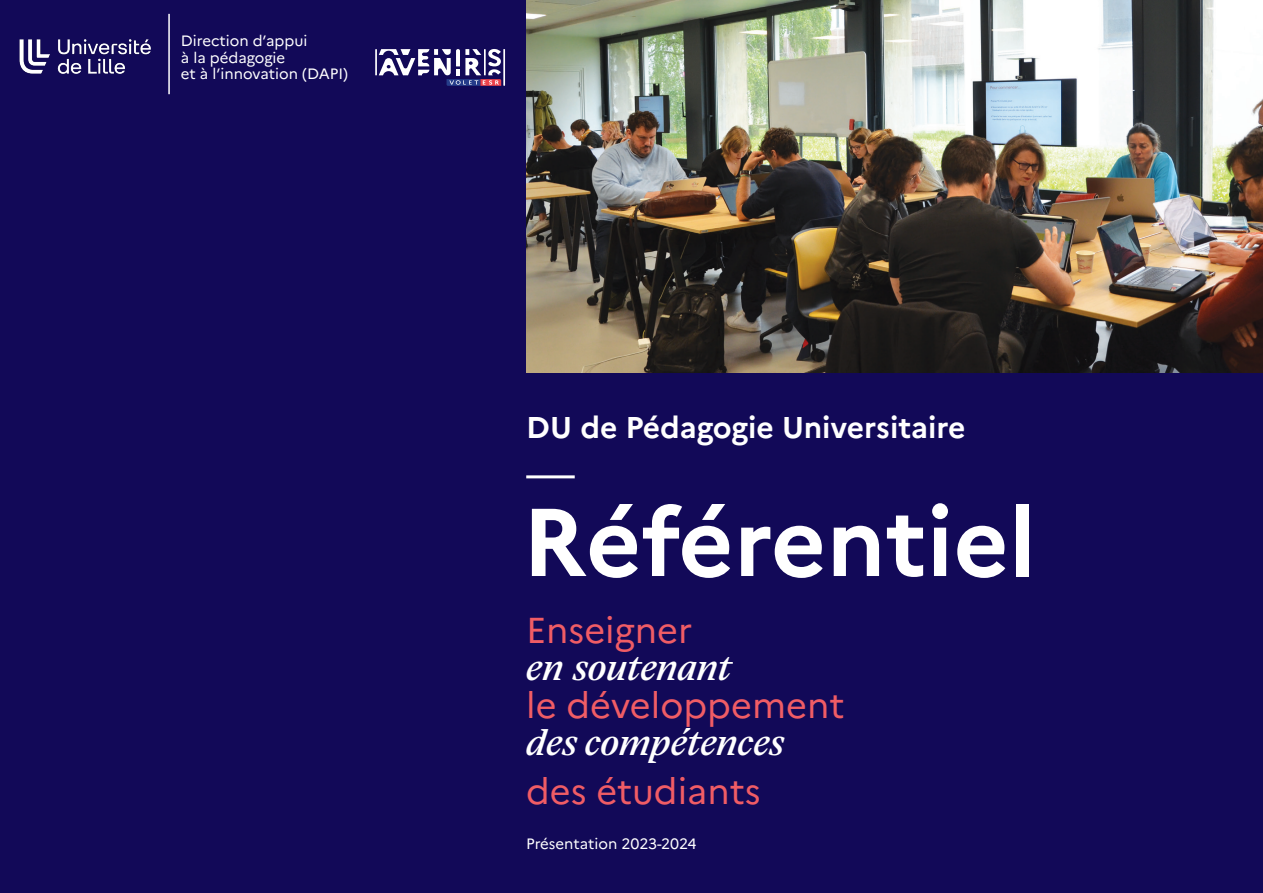
<style>
.page{position:relative;width:1263px;height:893px;background:#120958}
.page>*{position:absolute;margin:0;border:0;box-sizing:border-box;transform-origin:0 0}
.t1{font:700 96px "Marianne";color:#fff}
.t2{font:36px/37.5px "Marianne";color:#f05c65}
.t3{font:italic 500 36px "Eliza";color:#fff}
.t4{font:700 30px "Marianne";color:#fff}
.t5{font:15px/16.5px "Marianne";color:#fff}
.s1{font-family:"Eliza";font-weight:500;font-style:italic;color:#fff}
</style>
<div class="page">
<hr style="left:526px;top:475px;width:49px;height:3px;background:#fff">
<img style="left:19px;top:39px;width:132px;height:35px">
<svg style="left:375px;top:49px;width:130px;height:37px"></svg>
<hr style="left:168px;top:14px;width:2px;height:80px;background:#fff">
<img style="left:526px;top:0;width:737px;height:372px">
<p class="t5" style="left:181px;top:31px;width:128px">Direction d’appui</p>
<p class="t5" style="left:181px;top:48px;width:169px">à la pédagogie<br>et à l’innovation (DAPI)</p>
<p class="t4" style="left:526px;top:404px;width:441px">DU de Pédagogie Universitaire</p>
<p class="t1" style="left:522px;top:468px;width:515px">Référentiel</p>
<p class="t2" style="left:526px;top:608px;width:168px">Enseigner</p>
<p class="t2" style="left:526px;top:646px;width:320px"><span class="s1">en soutenant<br></span>le développement</p>
<p class="t3" style="left:526px;top:720px;width:260px">des compétences</p>
<p class="t2" style="left:526px;top:769px;width:236px">des étudiants</p>
<p class="t5" style="left:526px;top:834px;width:172px">Présentation 2023-2024</p>
</div>
